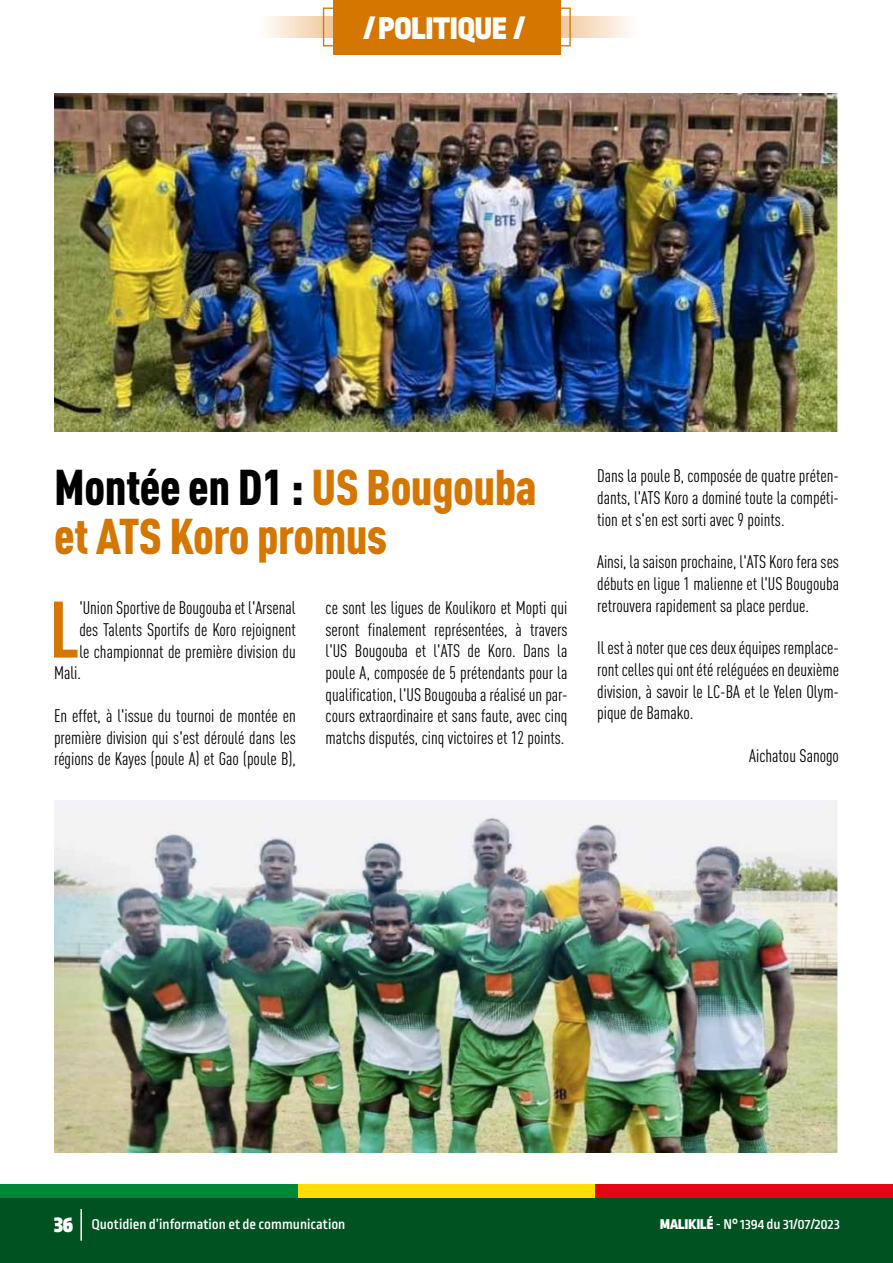
<style>
.page{position:relative;width:893px;height:1263px;background:#fff}
.page>*{position:absolute;margin:0;border:0;box-sizing:border-box;transform-origin:0 0}
.t1{font:700 condensed 78.6px "DIN Pro";color:#d57600}
.t2{font:900 condensed 49.5px/49.5px "DIN Pro";letter-spacing:-.01em;color:#d57600}
.t3{font:900 33px "Ropa Sans Pro";color:#fff}
.t4{font:condensed 18px/21.6px "DIN Pro";color:#000;text-align:justify}
.t5{font:500 15px "Ropa Sans Pro";color:#fff}
.s1{color:#000}
.s2{font-weight:900;font-size:24px}
.s3{font-weight:900}
</style>
<div class="page">
<div style="left:0;top:1184px;width:298px;height:17px;background:#008739"></div>
<div style="left:298px;top:1184px;width:297px;height:17px;background:#fd0"></div>
<div style="left:595px;top:1184px;width:298px;height:17px;background:#e30613"></div>
<div style="left:0;top:1198px;width:893px;height:65px;background:#005321"></div>
<hr style="left:80px;top:1209px;width:2px;height:32px;background:#fff">
<img style="left:54px;top:800px;width:785px;height:352px">
<img style="left:54px;top:94px;width:785px;height:337px">
<svg style="left:267px;top:16px;width:362px;height:22px;background:#f7dfc6"></svg>
<div style="left:333px;top:0;width:227px;height:54px;background:#d57600"></div>
<div style="left:323px;top:8px;width:248px;height:38px;border:1px solid #d57600"></div>
<h3 class="t3" style="left:364px;top:9px;width:162px">/ POLITIQUE /</h3>
<h2 class="t2" style="left:54px;top:458px;width:484px"><span class="s1">Montée en D1 :</span> US Bougouba et ATS Koro promus</h2>
<h1 class="t1" style="left:49px;top:570px;width:32px">L</h1>
<p class="t4" style="left:79px;top:596px;width:218px">'Union Sportive de Bougouba et l'Arsenal</p>
<p class="t4" style="left:79px;top:617px;width:218px">des Talents Sportifs de Koro rejoignent</p>
<p class="t4" style="left:79px;top:639px;width:218px">le championnat de première division du</p>
<p class="t4" style="left:54px;top:661px;width:29px">Mali.</p>
<p class="t4" style="left:54px;top:703px;width:243px">En effet, à l'issue du tournoi de montée en première division qui s'est déroulé dans les régions de Kayes (poule A) et Gao (poule B),</p>
<p class="t4" style="left:326px;top:596px;width:243px">ce sont les ligues de Koulikoro et Mopti qui seront finalement représentées, à travers l'US Bougouba et l'ATS de Koro. Dans la poule A, composée de 5 prétendants pour la qualification, l'US Bougouba a réalisé un par&shy;cours extraordinaire et sans faute, avec cinq matchs disputés, cinq victoires et 12 points.</p>
<p class="t4" style="left:597px;top:464px;width:243px">Dans la poule B, composée de quatre préten&shy;dants, l'ATS Koro a dominé toute la compéti&shy;tion et s'en est sorti avec 9 points.</p>
<p class="t4" style="left:597px;top:550px;width:243px">Ainsi, la saison prochaine, l'ATS Koro fera ses débuts en ligue 1 malienne et l'US Bougouba retrouvera rapidement sa place perdue.</p>
<p class="t4" style="left:597px;top:636px;width:243px">Il est à noter que ces deux équipes remplace&shy;ront celles qui ont été reléguées en deuxième division, à savoir le LC-BA et le Yelen Olym&shy;pique de Bamako.</p>
<p class="t4" style="left:749px;top:744px;width:91px">Aichatou Sanogo</p>
<p class="t5" style="left:54px;top:1216px;width:293px"><span class="s2">36</span> Quotidien d’information et de communication</p>
<p class="t5" style="left:660px;top:1216px;width:181px"><span class="s3">MALIKILÉ</span> - N° 1394 du 31/07/2023</p>
</div>
